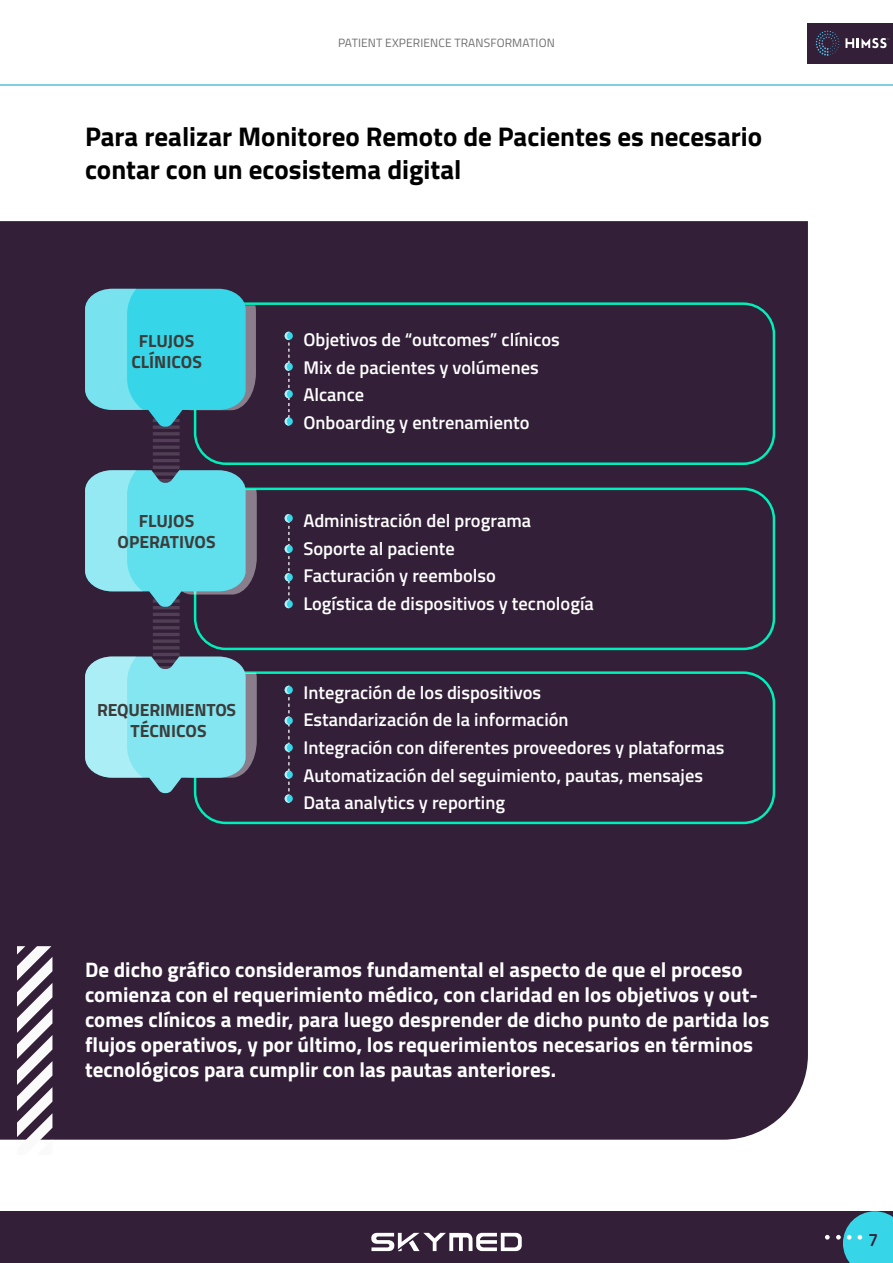
<style>
.page{position:relative;width:893px;height:1263px;background:#fff}
.page>*{position:absolute;margin:0;border:0;box-sizing:border-box;transform-origin:0 0}
.t1{font:700 27px/32.4px "Titillium Web";color:#000}
.t2{font:700 21px/25.2px "Titillium Web";color:#fff}
.t3{font:600 18.45px/27.6px "Titillium Web";color:#fff}
.t4{font:600 18px "Titillium Web";color:#331f38}
.t5{font:700 17.55px/21.1px "Titillium Web";letter-spacing:-.005em;color:#3c3c3b;text-align:center}
.t6{font:12px "Titillium Web";letter-spacing:.01em;color:#706f6f}
</style>
<div class="page">
<div style="left:808px;top:23px;width:85px;height:40px;background:#331f38"></div>
<hr style="left:0;top:84px;width:893px;height:2px;background:#5ac2d7">
<div style="left:0;top:1211px;width:893px;height:52px;background:#331f38"></div>
<svg style="left:371px;top:1233px;width:151px;height:18px"></svg>
<svg style="left:836px;top:1211px;width:57px;height:52px"></svg>
<svg style="left:825px;top:1235px;width:5px;height:4px"></svg>
<svg style="left:816px;top:31px;width:23px;height:25px"></svg>
<svg style="left:845px;top:38px;width:44px;height:10px"></svg>
<div style="left:0;top:221px;width:808px;height:919px;background:#331f38"></div>
<svg style="left:17px;top:946px;width:35px;height:194px"></svg>
<div style="left:194px;top:302px;width:581px;height:163px;border:3px solid #00eeb9;border-radius:31px"></div>
<div style="left:194px;top:671px;width:581px;height:153px;border:3px solid #00eeb9;border-radius:31px"></div>
<div style="left:194px;top:488px;width:581px;height:162px;border:3px solid #00eeb9;border-radius:31px"></div>
<svg style="left:285px;top:332px;width:8px;height:8px"></svg>
<div style="left:285px;top:363px;width:8px;height:8px;background:#36d6e8;border-radius:50%"></div>
<svg style="left:285px;top:390px;width:8px;height:8px"></svg>
<div style="left:285px;top:417px;width:8px;height:8px;background:#36d6e8;border-radius:50%"></div>
<svg style="left:285px;top:332px;width:5px;height:94px"></svg>
<svg style="left:85px;top:289px;width:172px;height:505px"></svg>
<div style="left:285px;top:514px;width:8px;height:8px;background:#36d6e8;border-radius:50%"></div>
<svg style="left:285px;top:545px;width:8px;height:8px"></svg>
<div style="left:285px;top:573px;width:8px;height:8px;background:#36d6e8;border-radius:50%"></div>
<svg style="left:285px;top:600px;width:8px;height:8px"></svg>
<svg style="left:285px;top:514px;width:5px;height:94px"></svg>
<svg style="left:285px;top:686px;width:8px;height:8px"></svg>
<div style="left:285px;top:716px;width:8px;height:9px;background:#36d6e8;border-radius:50%"></div>
<div style="left:285px;top:743px;width:8px;height:9px;background:#36d6e8;border-radius:50%"></div>
<div style="left:285px;top:770px;width:8px;height:9px;background:#36d6e8;border-radius:50%"></div>
<div style="left:285px;top:794px;width:8px;height:9px;background:#36d6e8;border-radius:50%"></div>
<svg style="left:285px;top:686px;width:5px;height:117px"></svg>
<p class="t6" style="left:338px;top:34px;width:218px">PATIENT EXPERIENCE TRANSFORMATION</p>
<h1 class="t1" style="left:85px;top:119px;width:679px">Para realizar Monitoreo Remoto de Pacientes es necesario contar con un ecosistema digital</h1>
<p class="t5" style="left:131px;top:329px;width:72px">FLUJOS<br>CLÍNICOS</p>
<p class="t5" style="left:118px;top:510px;width:100px">FLUJOS<br>OPERATIVOS</p>
<p class="t5" style="left:97px;top:698px;width:141px">REQUERIMIENTOS<br>TÉCNICOS</p>
<p class="t3" style="left:303px;top:325px;width:258px">Objetivos de “outcomes” clínicos<br>Mix de pacientes y volúmenes<br>Alcance<br>Onboarding y entrenamiento</p>
<p class="t3" style="left:303px;top:506px;width:292px">Administración del programa<br>Soporte al paciente<br>Facturación y reembolso<br>Logística de dispositivos y tecnología</p>
<p class="t3" style="left:303px;top:677px;width:422px">Integración de los dispositivos<br>Estandarización de la información<br>Integración con diferentes proveedores y plataformas Automatización del seguimiento, pautas, mensajes Data analytics y reporting</p>
<p class="t2" style="left:85px;top:955px;width:686px">De dicho gráfico consideramos fundamental el aspecto de que el proceso comienza con el requerimiento médico, con claridad en los objetivos y out&shy;comes clínicos a medir, para luego desprender de dicho punto de partida los flujos operativos, y por último, los requerimientos necesarios en términos tecnológicos para cumplir con las pautas anteriores.</p>
<p class="t4" style="left:868px;top:1226px;width:12px">7</p>
</div>
